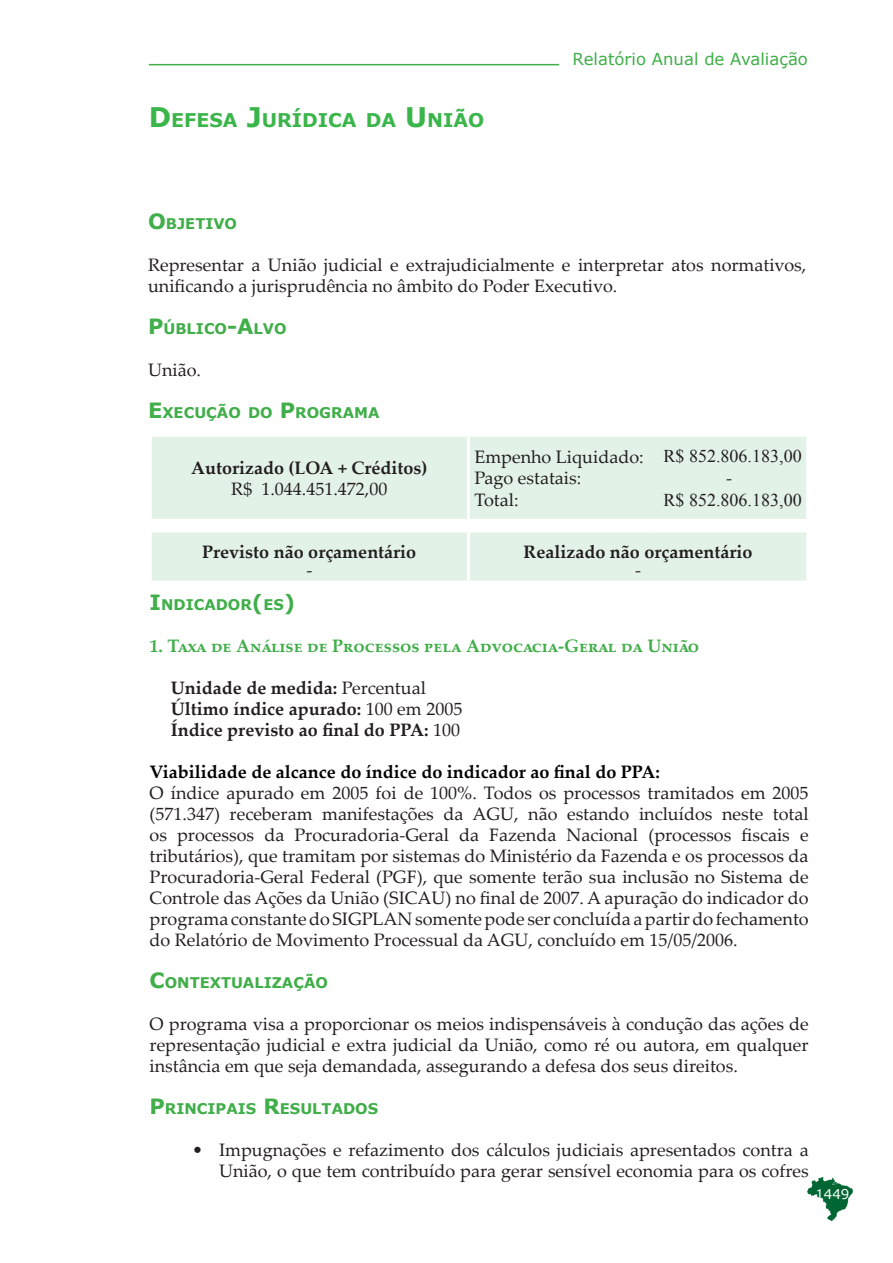
<style>
.page{position:relative;width:893px;height:1263px;background:#fff}
.page>*{position:absolute;margin:0;border:0;box-sizing:border-box;transform-origin:0 0}
.t1{font:700 18.9px "Verdana";color:#3ab54a}
.t2{font:18px/21px "Palatino Linotype";color:#231f20}
.t3{font:700 18px "Palatino Linotype";color:#231f20}
.t4{font:700 18px "Palatino Linotype";color:#40ae49}
.t5{font:700 18px "Palatino Linotype";color:#000}
.t6{font:18px "Times New Roman";color:#231f20}
.t7{font:16.5px "Verdana";color:#40ae49}
.t8{font:700 14.7px "Verdana";color:#40ae49}
.t9{font:13.5px "Verdana";color:#fff}
.s1{font-size:27px}
.s2{font-size:21px}
.s3{font-weight:400}
</style>
<div class="page">
<hr style="left:149px;top:64px;width:410px;height:1px;background:#40ae49">
<img style="left:808px;top:1178px;width:45px;height:43px">
<div style="left:152px;top:437px;width:654px;height:143px;background:#e3f2e7"></div>
<hr style="left:467px;top:437px;width:3px;height:82px;background:#fff">
<hr style="left:149px;top:519px;width:319px;height:3px;background:#fff">
<hr style="left:468px;top:519px;width:183px;height:3px;background:#fff">
<hr style="left:651px;top:519px;width:158px;height:3px;background:#fff">
<svg style="left:152px;top:522px;width:654px;height:7px"></svg>
<hr style="left:149px;top:529px;width:319px;height:3px;background:#fff">
<hr style="left:468px;top:529px;width:183px;height:3px;background:#fff">
<hr style="left:467px;top:532px;width:3px;height:48px;background:#fff">
<hr style="left:651px;top:529px;width:158px;height:3px;background:#fff">
<p class="t1" style="left:149px;top:108px;width:183px"><span class="s1">D</span>EFESA <span class="s1">J</span>URÍDICA</p>
<p class="t1" style="left:366px;top:108px;width:120px">DA <span class="s1">U</span> NIÃO</p>
<p class="t7" style="left:573px;top:49px;width:237px">Relatório Anual de Avaliação</p>
<p class="t8" style="left:148px;top:214px;width:91px"><span class="s2">O</span>BJETIVO</p>
<p class="t2" style="left:148px;top:253px;width:660px">Representar a União judicial e extrajudicialmente e interpretar atos normativos, unificando a jurisprudência no âmbito do Poder Executivo.</p>
<p class="t8" style="left:148px;top:319px;width:140px"><span class="s2">P</span> ÚBLICO<span class="s2">-A</span>LVO</p>
<p class="t2" style="left:148px;top:358px;width:55px">União.</p>
<p class="t8" style="left:148px;top:403px;width:232px"><span class="s2">E</span>XECUÇÃO DO <span class="s2">P</span> ROGRAMA</p>
<p class="t3" style="left:191px;top:455px;width:238px">Autorizado (LOA + Créditos)</p>
<p class="t2" style="left:231px;top:478px;width:158px">R$ 1.044.451.472,00</p>
<p class="t2" style="left:474px;top:445px;width:171px">Empenho Liquidado:</p>
<p class="t2" style="left:474px;top:467px;width:108px">Pago estatais:</p>
<p class="t2" style="left:474px;top:489px;width:46px">Total:</p>
<p class="t6" style="left:664px;top:444px;width:140px">R$ 852.806.183,00</p>
<p class="t2" style="left:726px;top:467px;width:7px">-</p>
<p class="t6" style="left:664px;top:487px;width:140px">R$ 852.806.183,00</p>
<p class="t3" style="left:202px;top:539px;width:215px">Previsto não orçamentário</p>
<p class="t2" style="left:306px;top:559px;width:7px">-</p>
<p class="t3" style="left:524px;top:539px;width:230px">Realizado não orçamentário</p>
<p class="t2" style="left:635px;top:559px;width:7px">-</p>
<p class="t8" style="left:150px;top:595px;width:47px"><span class="s2">I</span>NDICA</p>
<p class="t8" style="left:216px;top:595px;width:81px">DOR<span class="s2">(</span>ES<span class="s2">)</span></p>
<p class="t4" style="left:150px;top:633px;width:551px">1. Taxa de Análise de Processos pela Advocacia-Geral da União</p>
<p class="t3" style="left:171px;top:675px;width:257px">Unidade de medida: <span class="s3">Percentual</span></p>
<p class="t3" style="left:171px;top:696px;width:293px">Último índice apurado: <span class="s3">100 em 2005</span></p>
<p class="t3" style="left:171px;top:717px;width:291px">Índice previsto ao final do PPA: <span class="s3">100</span></p>
<p class="t5" style="left:150px;top:759px;width:512px">Viabilidade de alcance do índice do indicador ao final do PPA:</p>
<p class="t2" style="left:150px;top:782px;width:661px;text-align:justify">O índice apurado em 2005 foi de 100%. Todos os processos tramitados em 2005 (571.347) receberam manifestações da AGU, não estando incluídos neste total os processos da Procuradoria-Geral da Fazenda Nacional (processos fiscais e tributários), que tramitam por sistemas do Ministério da Fazenda e os processos da Procuradoria-Geral Federal (PGF), que somente terão sua inclusão no Sistema de Controle das Ações da União (SICAU) no final de 2007. A apuração do indicador do programa constante do SIGPLAN somente pode ser concluída a partir do fechamento do Relatório de Movimento Processual da AGU, concluído em 15/05/2006.</p>
<p class="t8" style="left:150px;top:973px;width:180px"><span class="s2">C</span>ONTEXTUALIZAÇÃO</p>
<p class="t2" style="left:150px;top:1013px;width:661px;text-align:justify">O programa visa a proporcionar os meios indispensáveis à condução das ações de representação judicial e extra judicial da União, como ré ou autora, em qualquer instância em que seja demandada, assegurando a defesa dos seus direitos.</p>
<p class="t8" style="left:150px;top:1099px;width:230px"><span class="s2">P</span> RINCI PAIS <span class="s2">R</span>ESULTADOS</p>
<p class="t2" style="left:219px;top:1139px;width:591px">Impugnações e refazimento dos cálculos judiciais apresentados contra a<br>União, o que tem contribuído para gerar sensível economia para os cofres</p>
<p class="t2" style="left:192px;top:1139px;width:12px">•</p>
<p class="t9" style="left:816px;top:1186px;width:35px">1449</p>
</div>
